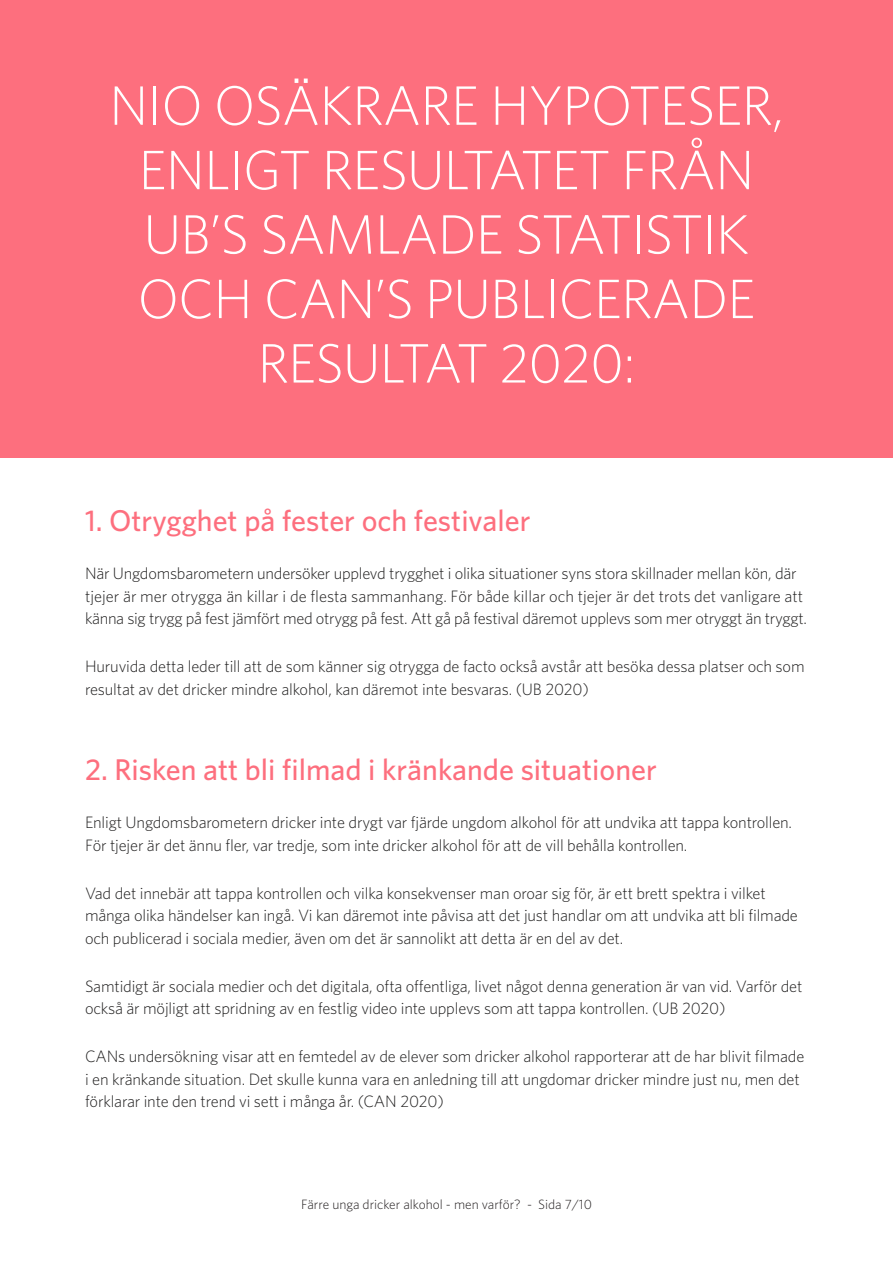
<style>
.page{position:relative;width:893px;height:1263px;background:#fff}
.page>*{position:absolute;margin:0;border:0;box-sizing:border-box;transform-origin:0 0}
.Rubrik{font:300 55.5px/64.5px "Whitney";letter-spacing:-.015em;color:#fff;text-align:center}
.RUBRIK_1{font:500 30px "Whitney";color:#fd6f7e}
.Bröd{font:300 16.5px/22.5px "Whitney";letter-spacing:-.01em;color:#212020}
.t1{font:300 13.5px "Whitney";color:#231f20}
</style>
<div class="page">
<div style="left:0;top:0;width:893px;height:457px;background:#fd6f7e"></div>
<p class="Rubrik" style="left:109px;top:72px;width:676px">NIO OSÄKRARE HYPOTESER,<br>ENLIGT RESULTATET FRÅN<br>UB’S SAMLADE STATISTIK<br>OCH CAN’S PUBLICERADE<br>RESULTAT 2020:</p>
<p class="RUBRIK_1" style="left:85px;top:502px;width:447px">1. Otrygghet på fester och festivaler</p>
<p class="Bröd" style="left:85px;top:562px;width:723px">När Ungdomsbarometern undersöker upplevd trygghet i olika situationer syns stora skillnader mellan kön, där tjejer är mer otrygga än killar i de flesta sammanhang. För både killar och tjejer är det trots det vanligare att känna sig trygg på fest jämfört med otrygg på fest. Att gå på festival däremot upplevs som mer otryggt än tryggt.</p>
<p class="Bröd" style="left:85px;top:655px;width:721px">Huruvida detta leder till att de som känner sig otrygga de facto också avstår att besöka dessa platser och som resultat av det dricker mindre alkohol, kan däremot inte besvaras. (UB 2020)</p>
<p class="RUBRIK_1" style="left:85px;top:752px;width:573px">2. Risken att bli filmad i kränkande situationer</p>
<p class="Bröd" style="left:85px;top:811px;width:709px">Enligt Ungdomsbarometern dricker inte drygt var fjärde ungdom alkohol för att undvika att tappa kontrollen.<br>För tjejer är det ännu fler, var tredje, som inte dricker alkohol för att de vill behålla kontrollen.</p>
<p class="Bröd" style="left:85px;top:881px;width:714px">Vad det innebär att tappa kontrollen och vilka konsekvenser man oroar sig för, är ett brett spektra i vilket många olika händelser kan ingå. Vi kan däremot inte påvisa att det just handlar om att undvika att bli filmade och publicerad i sociala medier, även om det är sannolikt att detta är en del av det.</p>
<p class="Bröd" style="left:85px;top:974px;width:719px">Samtidigt är sociala medier och det digitala, ofta offentliga, livet något denna generation är van vid. Varför det också är möjligt att spridning av en festlig video inte upplevs som att tappa kontrollen. (UB 2020)</p>
<p class="Bröd" style="left:85px;top:1045px;width:721px">CANs undersökning visar att en femtedel av de elever som dricker alkohol rapporterar att de har blivit filmade i en kränkande situation. Det skulle kunna vara en anledning till att ungdomar dricker mindre just nu, men det förklarar inte den trend vi sett i många år. (CAN 2020)</p>
<p class="t1" style="left:301px;top:1196px;width:292px">Färre unga dricker alkohol - men varför? - Sida 7/10</p>
</div>
